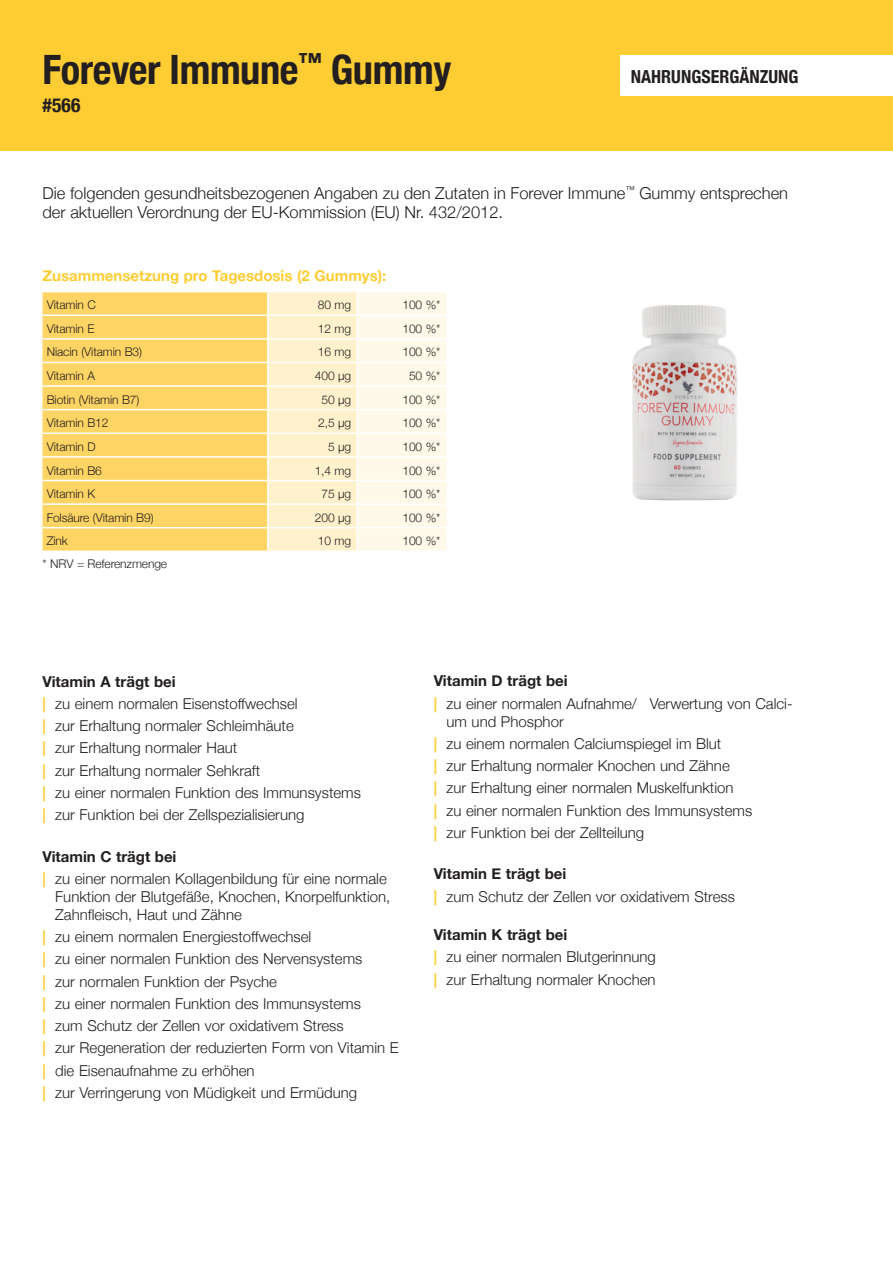
<style>
.page{position:relative;width:893px;height:1263px;background:#fff}
.page>*{position:absolute;margin:0;border:0;box-sizing:border-box;transform-origin:0 0}
.t1{font:700 condensed 40.5px "Helvetica Neue";letter-spacing:-.01em;color:#231f20}
.t2{font:700 condensed 19.5px "Helvetica Neue";color:#231f20}
.t3{font:700 condensed 18px "Helvetica Neue";color:#231f20}
.t4{font:300 16.5px/19.5px "Helvetica Neue";color:#231f20}
.t5{font:300 15px/22.2px "Helvetica Neue";color:#231f20}
.t6{font:700 15px "Helvetica Neue";color:#fecd33}
.t7{font:300 12px "Helvetica Neue";letter-spacing:-.01em;color:#231f20}
.s1{font-weight:700}
.s2{font-weight:700;color:#fecd33}
</style>
<div class="page">
<div style="left:0;top:0;width:893px;height:151px;background:#fecd33"></div>
<img style="left:632px;top:305px;width:106px;height:196px">
<div style="left:620px;top:55px;width:273px;height:41px;background:#fff"></div>
<div style="left:43px;top:292px;width:224px;height:259px;background:#fed564"></div>
<svg style="left:269px;top:292px;width:177px;height:259px;background:#fef4da"></svg>
<hr style="left:356px;top:292px;width:2px;height:22px;background:#fff">
<hr style="left:356px;top:316px;width:2px;height:22px;background:#fff">
<hr style="left:356px;top:340px;width:2px;height:22px;background:#fff">
<hr style="left:356px;top:363px;width:2px;height:22px;background:#fff">
<hr style="left:356px;top:387px;width:2px;height:22px;background:#fff">
<hr style="left:356px;top:410px;width:2px;height:22px;background:#fff">
<hr style="left:356px;top:434px;width:2px;height:22px;background:#fff">
<hr style="left:356px;top:458px;width:2px;height:22px;background:#fff">
<hr style="left:356px;top:481px;width:2px;height:22px;background:#fff">
<hr style="left:356px;top:505px;width:2px;height:22px;background:#fff">
<hr style="left:356px;top:528px;width:2px;height:23px;background:#fff">
<hr style="left:43px;top:314px;width:225px;height:2px;background:#fff">
<hr style="left:268px;top:314px;width:89px;height:2px;background:#fff">
<hr style="left:357px;top:314px;width:89px;height:2px;background:#fff">
<hr style="left:43px;top:338px;width:225px;height:2px;background:#fff">
<hr style="left:268px;top:338px;width:89px;height:2px;background:#fff">
<hr style="left:357px;top:338px;width:89px;height:2px;background:#fff">
<hr style="left:43px;top:362px;width:225px;height:1px;background:#fff">
<hr style="left:268px;top:362px;width:89px;height:1px;background:#fff">
<hr style="left:357px;top:362px;width:89px;height:1px;background:#fff">
<hr style="left:43px;top:385px;width:225px;height:2px;background:#fff">
<hr style="left:268px;top:385px;width:89px;height:2px;background:#fff">
<hr style="left:357px;top:385px;width:89px;height:2px;background:#fff">
<hr style="left:43px;top:409px;width:225px;height:1px;background:#fff">
<hr style="left:268px;top:409px;width:89px;height:1px;background:#fff">
<hr style="left:357px;top:409px;width:89px;height:1px;background:#fff">
<hr style="left:43px;top:432px;width:225px;height:2px;background:#fff">
<hr style="left:268px;top:432px;width:89px;height:2px;background:#fff">
<hr style="left:357px;top:432px;width:89px;height:2px;background:#fff">
<hr style="left:43px;top:456px;width:225px;height:2px;background:#fff">
<hr style="left:268px;top:456px;width:89px;height:2px;background:#fff">
<hr style="left:357px;top:456px;width:89px;height:2px;background:#fff">
<hr style="left:43px;top:480px;width:225px;height:1px;background:#fff">
<hr style="left:268px;top:480px;width:89px;height:1px;background:#fff">
<hr style="left:357px;top:480px;width:89px;height:1px;background:#fff">
<hr style="left:43px;top:503px;width:225px;height:2px;background:#fff">
<hr style="left:268px;top:503px;width:89px;height:2px;background:#fff">
<hr style="left:357px;top:503px;width:89px;height:2px;background:#fff">
<hr style="left:43px;top:527px;width:225px;height:1px;background:#fff">
<hr style="left:268px;top:527px;width:89px;height:1px;background:#fff">
<hr style="left:357px;top:527px;width:89px;height:1px;background:#fff">
<h1 class="t1" style="left:43px;top:36px;width:410px">Forever Immune<sup>™</sup> Gummy</h1>
<h2 class="t2" style="left:43px;top:89px;width:40px">#566</h2>
<p class="t3" style="left:631px;top:62px;width:169px">NAHRUNGSERGÄNZUNG</p>
<p class="t4" style="left:43px;top:182px;width:747px">Die folgenden gesundheitsbezogenen Angaben zu den Zutaten in Forever Immune<sup>™</sup> Gummy entsprechen der aktuellen Verordnung der EU-Kommission (EU) Nr. 432/2012.</p>
<p class="t6" style="left:43px;top:264px;width:345px">Zusammensetzung pro Tagesdosis (2 Gummys):</p>
<p class="t7" style="left:47px;top:295px;width:51px">Vitamin C</p>
<p class="t7" style="left:318px;top:295px;width:35px">80 mg</p>
<p class="t7" style="left:402px;top:295px;width:39px">100 %*</p>
<p class="t7" style="left:47px;top:319px;width:49px">Vitamin E</p>
<p class="t7" style="left:318px;top:319px;width:35px">12 mg</p>
<p class="t7" style="left:402px;top:319px;width:39px">100 %*</p>
<p class="t7" style="left:47px;top:342px;width:97px">Niacin (Vitamin B3)</p>
<p class="t7" style="left:318px;top:342px;width:35px">16 mg</p>
<p class="t7" style="left:402px;top:342px;width:39px">100 %*</p>
<p class="t7" style="left:47px;top:366px;width:50px">Vitamin A</p>
<p class="t7" style="left:315px;top:366px;width:38px">400 μg</p>
<p class="t7" style="left:409px;top:366px;width:33px">50 %*</p>
<p class="t7" style="left:47px;top:390px;width:94px">Biotin (Vitamin B7)</p>
<p class="t7" style="left:322px;top:390px;width:31px">50 μg</p>
<p class="t7" style="left:402px;top:390px;width:39px">100 %*</p>
<p class="t7" style="left:47px;top:413px;width:63px">Vitamin B12</p>
<p class="t7" style="left:318px;top:413px;width:34px">2,5 μg</p>
<p class="t7" style="left:402px;top:413px;width:39px">100 %*</p>
<p class="t7" style="left:47px;top:437px;width:50px">Vitamin D</p>
<p class="t7" style="left:328px;top:437px;width:25px">5 μg</p>
<p class="t7" style="left:402px;top:437px;width:39px">100 %*</p>
<p class="t7" style="left:47px;top:460px;width:57px">Vitamin B6</p>
<p class="t7" style="left:315px;top:460px;width:38px">1,4 mg</p>
<p class="t7" style="left:402px;top:460px;width:39px">100 %*</p>
<p class="t7" style="left:47px;top:484px;width:50px">Vitamin K</p>
<p class="t7" style="left:322px;top:484px;width:31px">75 μg</p>
<p class="t7" style="left:402px;top:484px;width:39px">100 %*</p>
<p class="t7" style="left:47px;top:508px;width:108px">Folsäure (Vitamin B9)</p>
<p class="t7" style="left:315px;top:508px;width:38px">200 μg</p>
<p class="t7" style="left:402px;top:508px;width:39px">100 %*</p>
<p class="t7" style="left:47px;top:531px;width:23px">Zink</p>
<p class="t7" style="left:318px;top:531px;width:35px">10 mg</p>
<p class="t7" style="left:402px;top:531px;width:39px">100 %*</p>
<p class="t7" style="left:43px;top:554px;width:126px">* NRV = Referenzmenge</p>
<p class="t5" style="left:43px;top:669px;width:320px"><span class="s1">Vitamin A trägt bei<br></span><span class="s2">|</span> zu einem normalen Eisenstoffwechsel<br><span class="s2">|</span> zur Erhaltung normaler Schleimhäute<br><span class="s2">|</span> zur Erhaltung normaler Haut<br><span class="s2">|</span> zur Erhaltung normaler Sehkraft<br><span class="s2">|</span> zu einer normalen Funktion des Immunsystems <span class="s2">|</span> zur Funktion bei der Zellspezialisierung</p>
<p class="t5" style="left:43px;top:844px;width:346px"><span class="s1">Vitamin C trägt bei<br></span><span class="s2">|</span> zu einer normalen Kollagenbildung für eine normale</p>
<p class="t5" style="left:55px;top:886px;width:337px;line-height:18px">Funktion der Blutgefäße, Knochen, Knorpelfunktion,<br>Zahnfleisch, Haut und Zähne</p>
<p class="t5" style="left:43px;top:924px;width:358px"><span class="s2">|</span> zu einem normalen Energiestoffwechsel<br><span class="s2">|</span> zu einer normalen Funktion des Nervensystems<br><span class="s2">|</span> zur normalen Funktion der Psyche<br><span class="s2">|</span> zu einer normalen Funktion des Immunsystems<br><span class="s2">|</span> zum Schutz der Zellen vor oxidativem Stress<br><span class="s2">|</span> zur Regeneration der reduzierten Form von Vitamin E <span class="s2">|</span> die Eisenaufnahme zu erhöhen<br><span class="s2">|</span> zur Verringerung von Müdigkeit und Ermüdung</p>
<p class="t5" style="left:434px;top:669px;width:360px"><span class="s1">Vitamin D trägt bei<br></span><span class="s2">|</span> zu einer normalen Aufnahme/ Verwertung von Calci-</p>
<p class="t5" style="left:434px;top:709px;width:320px;text-indent:13px">um und Phosphor<br><span class="s2">|</span> zu einem normalen Calciumspiegel im Blut<br><span class="s2">|</span> zur Erhaltung normaler Knochen und Zähne<br><span class="s2">|</span> zur Erhaltung einer normalen Muskelfunktion<br><span class="s2">|</span> zu einer normalen Funktion des Immunsystems <span class="s2">|</span> zur Funktion bei der Zellteilung</p>
<p class="t5" style="left:434px;top:862px;width:303px"><span class="s1">Vitamin E trägt bei<br></span><span class="s2">|</span> zum Schutz der Zellen vor oxidativem Stress</p>
<p class="t5" style="left:434px;top:923px;width:224px"><span class="s1">Vitamin K trägt bei<br></span><span class="s2">|</span> zu einer normalen Blutgerinnung <span class="s2">|</span> zur Erhaltung normaler Knochen</p>
</div>
